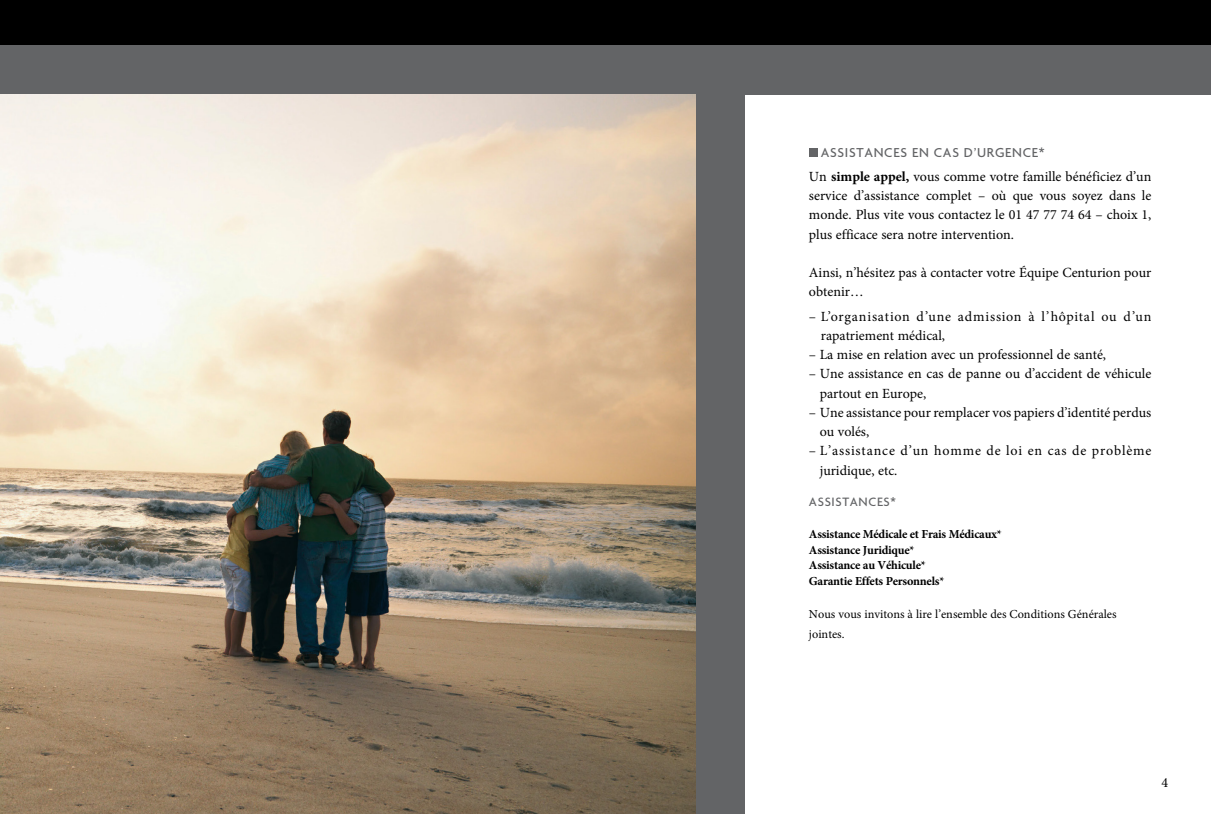
<style>
.page{position:relative;width:1211px;height:814px;background:#fff}
.page>*{position:absolute;margin:0;border:0;box-sizing:border-box;transform-origin:0 0}
.t1{font:14px/19.2px "Minion Pro";color:#000}
.t2{font:14px/19.2px "Minion Pro";letter-spacing:.04em;color:#000}
.t3{font:14px/19.2px "Minion Pro";letter-spacing:.06em;color:#000}
.t4{font:500 14px "Agenda";letter-spacing:.05em;color:#636466}
.t5{font:500 13.12px "Agenda";letter-spacing:.05em;color:#636466}
.t6{font:700 12.25px/15.8px "Minion Pro";letter-spacing:-.02em;color:#000}
.t7{font:12.25px/19.2px "Minion Pro";color:#000}
.s1{font-weight:700}
</style>
<div class="page">
<div style="left:0;top:93px;width:744px;height:721px;background:linear-gradient(to bottom,#636466,#636466)"></div>
<div style="left:0;top:0;width:1210px;height:45px;background:#000"></div>
<div style="left:0;top:45px;width:1210px;height:50px;background:#636466"></div>
<div style="left:809px;top:148px;width:8px;height:9px;background:#636466"></div>
<img style="left:0;top:94px;width:695px;height:720px">
<p class="t4" style="left:820px;top:145px;width:225px">ASSISTANCES EN CAS D’URGENCE*</p>
<p class="t1" style="left:809px;top:167px;width:344px;text-align:justify">Un <span class="s1">simple appel,</span> vous comme votre famille bénéficiez d’un service d’assistance complet – où que vous soyez dans le monde. Plus vite vous contactez le 01 47 77 74 64 – choix 1, plus efficace sera notre intervention.</p>
<p class="t1" style="left:809px;top:263px;width:344px">Ainsi, n’hésitez pas à contacter votre Équipe Centurion pour obtenir…</p>
<p class="t2" style="left:820px;top:306px;width:332px;text-indent:-12px">– L’organisation d’une admission à l’hôpital ou d’un rapatriement médical,</p>
<p class="t1" style="left:809px;top:345px;width:299px">– La mise en relation avec un professionnel de santé,</p>
<p class="t1" style="left:819px;top:364px;width:333px;text-indent:-11px">– Une assistance en cas de panne ou d’accident de véhicule partout en Europe,</p>
<p class="t1" style="left:819px;top:403px;width:333px;text-indent:-11px">– Une assistance pour remplacer vos papiers d’identité perdus ou volés,</p>
<p class="t3" style="left:819px;top:441px;width:333px;text-indent:-11px">– L’assistance d’un homme de loi en cas de problème juridique, etc.</p>
<p class="t5" style="left:809px;top:495px;width:88px">ASSISTANCES*</p>
<p class="t6" style="left:809px;top:526px;width:194px">Assistance Médicale et Frais Médicaux*<br>Assistance Juridique*<br>Assistance au Véhicule*<br>Garantie Effets Personnels*</p>
<p class="t7" style="left:809px;top:605px;width:309px">Nous vous invitons à lire l’ensemble des Conditions Générales jointes.</p>
<p class="t1" style="left:1161px;top:772px;width:8px">4</p>
</div>
